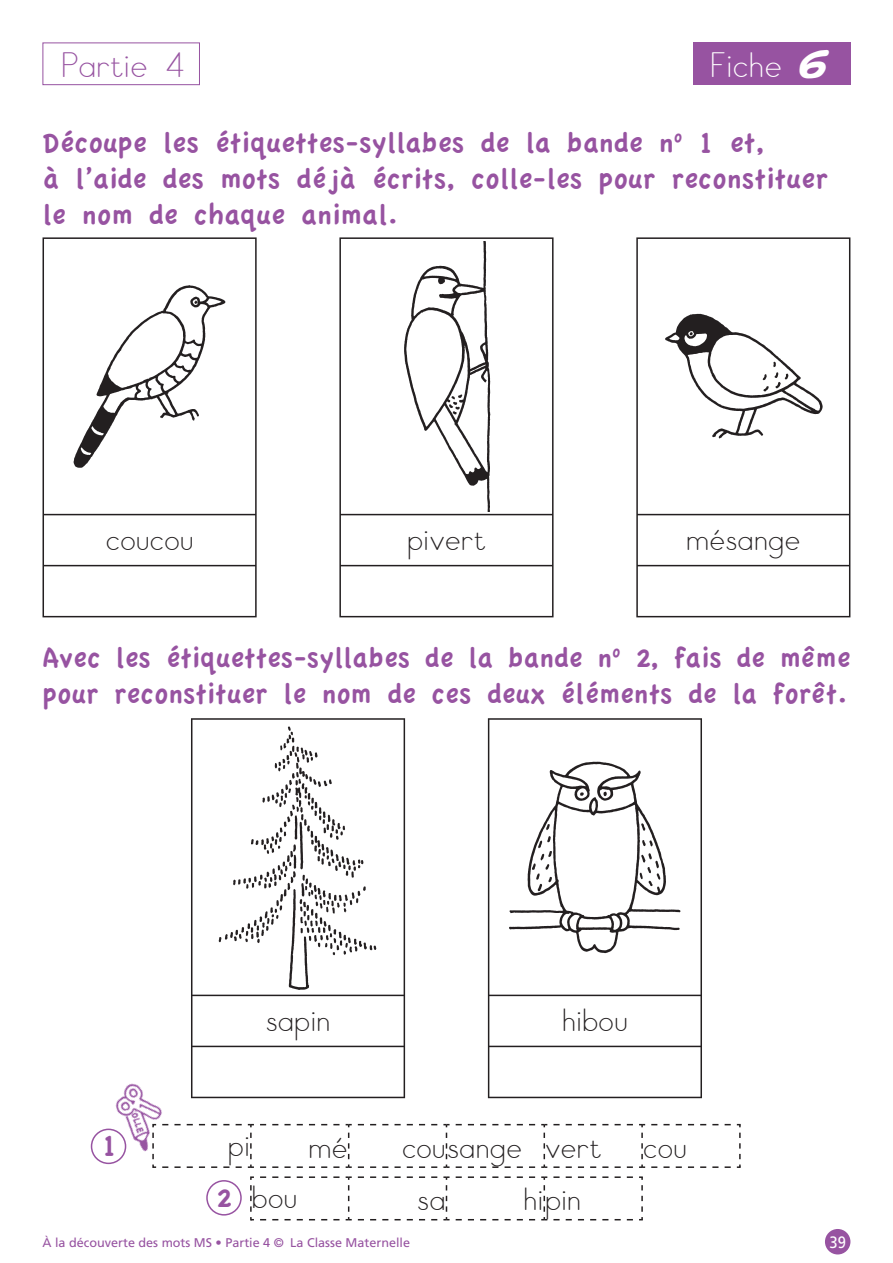
<style>
.page{position:relative;width:893px;height:1263px;background:#fff}
.page>*{position:absolute;margin:0;border:0;box-sizing:border-box;transform-origin:0 0}
.t1{font:33px "Scola Script";color:#9753a1}
.t2{font:33px "Scola Script";color:#fff}
.t3{font:30px/36px "Apple Casual";color:#9753a1}
.t4{font:30px "Scola Script";color:#231f20}
.t5{font:16.5px "Frutiger";color:#fff;scale:.9 1}
.t6{font:12.6px "Frutiger";color:#9753a1}
.s1{font-family:"Bande Dessinee Bold Italique"}
</style>
<div class="page">
<div style="left:825px;top:1229px;width:25px;height:25px;background:#9753a1;border-radius:50%"></div>
<div style="left:43px;top:43px;width:157px;height:42px;border:1px solid #9753a1"></div>
<div style="left:693px;top:43px;width:157px;height:42px;background:#9753a1"></div>
<img style="left:115px;top:1083px;width:47px;height:40px">
<svg style="left:90px;top:1123px;width:651px;height:98px"></svg>
<hr style="left:43px;top:237px;width:214px;height:2px;background:#231f20">
<hr style="left:43px;top:239px;width:1px;height:275px;background:#231f20">
<hr style="left:255px;top:239px;width:2px;height:275px;background:#231f20">
<hr style="left:43px;top:514px;width:214px;height:1px;background:#231f20">
<hr style="left:43px;top:515px;width:1px;height:50px;background:#231f20">
<hr style="left:255px;top:515px;width:2px;height:50px;background:#231f20">
<hr style="left:43px;top:565px;width:214px;height:1px;background:#231f20">
<hr style="left:43px;top:566px;width:1px;height:50px;background:#231f20">
<hr style="left:255px;top:566px;width:2px;height:50px;background:#231f20">
<hr style="left:43px;top:616px;width:214px;height:1px;background:#231f20">
<img style="left:73px;top:285px;width:153px;height:183px">
<hr style="left:339px;top:237px;width:215px;height:2px;background:#231f20">
<hr style="left:339px;top:239px;width:2px;height:275px;background:#231f20">
<hr style="left:552px;top:239px;width:2px;height:275px;background:#231f20">
<hr style="left:339px;top:514px;width:215px;height:1px;background:#231f20">
<hr style="left:339px;top:515px;width:2px;height:50px;background:#231f20">
<hr style="left:552px;top:515px;width:2px;height:50px;background:#231f20">
<hr style="left:339px;top:565px;width:215px;height:1px;background:#231f20">
<hr style="left:339px;top:566px;width:2px;height:50px;background:#231f20">
<hr style="left:552px;top:566px;width:2px;height:50px;background:#231f20">
<hr style="left:339px;top:616px;width:215px;height:1px;background:#231f20">
<img style="left:404px;top:241px;width:87px;height:270px">
<hr style="left:191px;top:718px;width:214px;height:2px;background:#231f20">
<hr style="left:191px;top:720px;width:1px;height:275px;background:#231f20">
<hr style="left:404px;top:720px;width:1px;height:275px;background:#231f20">
<hr style="left:191px;top:995px;width:214px;height:1px;background:#231f20">
<hr style="left:191px;top:996px;width:1px;height:50px;background:#231f20">
<hr style="left:404px;top:996px;width:1px;height:50px;background:#231f20">
<hr style="left:191px;top:1046px;width:214px;height:1px;background:#231f20">
<hr style="left:191px;top:1047px;width:1px;height:50px;background:#231f20">
<hr style="left:404px;top:1047px;width:1px;height:50px;background:#231f20">
<hr style="left:191px;top:1097px;width:214px;height:1px;background:#231f20">
<img style="left:218px;top:726px;width:159px;height:264px">
<hr style="left:636px;top:237px;width:214px;height:2px;background:#231f20">
<hr style="left:636px;top:239px;width:2px;height:275px;background:#231f20">
<hr style="left:849px;top:239px;width:1px;height:275px;background:#231f20">
<hr style="left:636px;top:514px;width:214px;height:1px;background:#231f20">
<hr style="left:636px;top:515px;width:2px;height:50px;background:#231f20">
<hr style="left:849px;top:515px;width:1px;height:50px;background:#231f20">
<hr style="left:636px;top:565px;width:214px;height:1px;background:#231f20">
<hr style="left:636px;top:566px;width:2px;height:50px;background:#231f20">
<hr style="left:849px;top:566px;width:1px;height:50px;background:#231f20">
<hr style="left:636px;top:616px;width:214px;height:1px;background:#231f20">
<img style="left:665px;top:313px;width:158px;height:126px">
<hr style="left:488px;top:718px;width:214px;height:2px;background:#231f20">
<hr style="left:488px;top:720px;width:1px;height:275px;background:#231f20">
<hr style="left:700px;top:720px;width:2px;height:275px;background:#231f20">
<hr style="left:488px;top:995px;width:214px;height:1px;background:#231f20">
<hr style="left:488px;top:996px;width:1px;height:50px;background:#231f20">
<hr style="left:700px;top:996px;width:2px;height:50px;background:#231f20">
<hr style="left:488px;top:1046px;width:214px;height:1px;background:#231f20">
<hr style="left:488px;top:1047px;width:1px;height:50px;background:#231f20">
<hr style="left:700px;top:1047px;width:2px;height:50px;background:#231f20">
<hr style="left:488px;top:1097px;width:214px;height:1px;background:#231f20">
<img style="left:509px;top:761px;width:172px;height:193px">
<p class="t1" style="left:62px;top:51px;width:125px">Partie 4</p>
<p class="t2" style="left:710px;top:51px;width:120px">Fiche <span class="s1">6</span></p>
<p class="t3" style="left:43px;top:125px;width:787px">Découpe les étiquettes-syllabes de la bande n<sup>o</sup> 1 et,<br>à l’aide des mots déjà écrits, colle-les pour reconstituer le nom de chaque animal.</p>
<p class="t4" style="left:105px;top:526px;width:90px">coucou</p>
<p class="t4" style="left:407px;top:526px;width:80px">pivert</p>
<p class="t4" style="left:686px;top:526px;width:116px">mésange</p>
<p class="t3" style="left:43px;top:640px;width:809px">Avec les étiquettes-syllabes de la bande n<sup>o</sup> 2, fais de même pour reconstituer le nom de ces deux éléments de la forêt.</p>
<p class="t3" style="left:101px;top:1128px;width:17px">1</p>
<p class="t4" style="left:266px;top:1007px;width:66px">sapin</p>
<p class="t4" style="left:562px;top:1007px;width:67px">hibou</p>
<p class="t4" style="left:228px;top:1132px;width:24px">pi</p>
<p class="t4" style="left:308px;top:1134px;width:41px">mé</p>
<p class="t4" style="left:402px;top:1134px;width:201px">cousange vert</p>
<p class="t4" style="left:643px;top:1134px;width:46px">cou</p>
<p class="t4" style="left:252px;top:1184px;width:47px">bou</p>
<p class="t4" style="left:417px;top:1186px;width:30px">sa</p>
<p class="t4" style="left:523px;top:1186px;width:59px">hipin</p>
<p class="t3" style="left:216px;top:1180px;width:17px">2</p>
<p class="t6" style="left:43px;top:1237px;width:369px">À la découverte des mots MS • Partie 4 © La Classe Maternelle</p>
<p class="t5" style="left:829px;top:1235px;width:20px">39</p>
</div>
